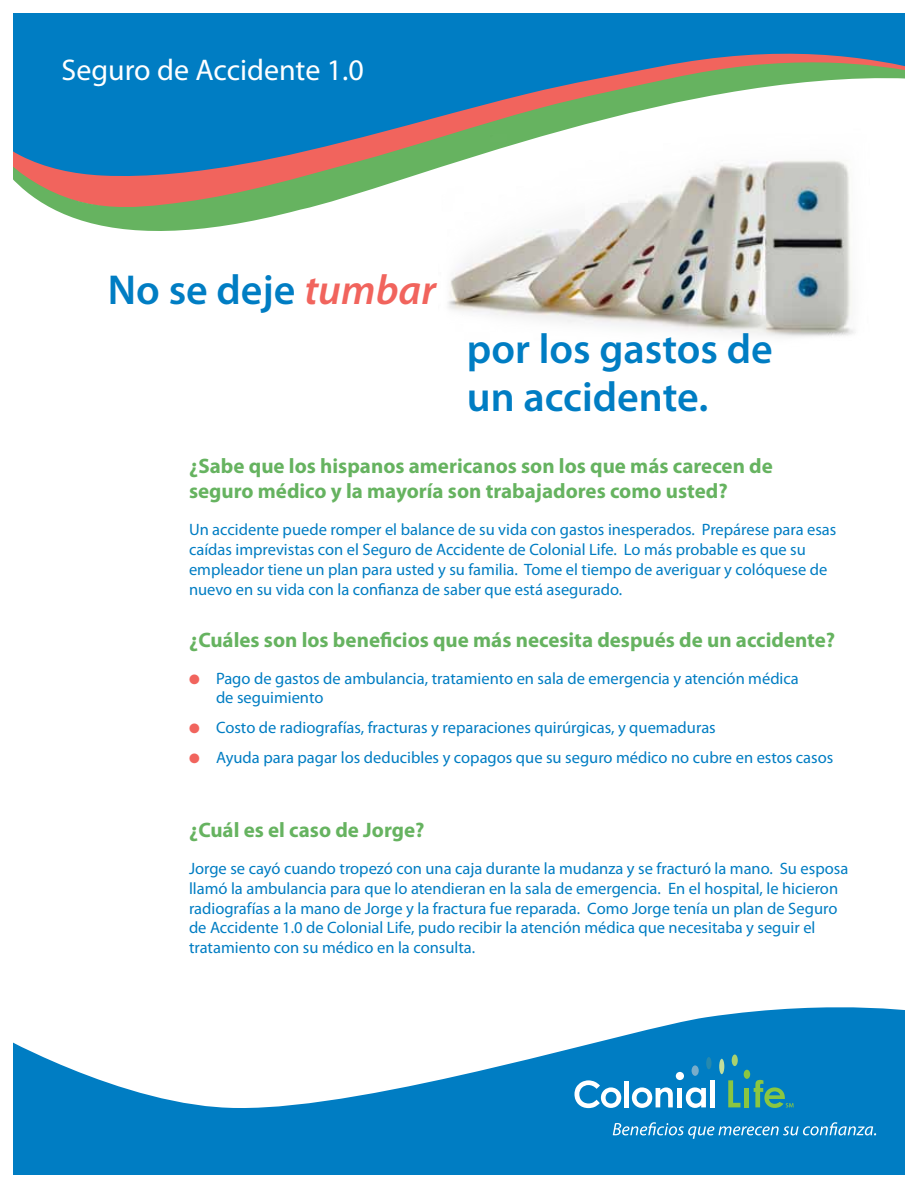
<style>
.page{position:relative;width:918px;height:1188px;background:#fff}
.page>*{position:absolute;margin:0;border:0;box-sizing:border-box;transform-origin:0 0}
.t1{font:600 42px/48px "Myriad Pro";color:#007dc3}
.t2{font:30px "Myriad Pro";color:#fff}
.t3{font:700 21px/25.2px "Myriad Pro";color:#66b360}
.t4{font:16.5px/19.8px "Myriad Pro";color:#007dc3}
.s1{font-style:italic;color:#f1645d}
.s2{color:#f1645d}
</style>
<div class="page">
<svg style="left:14px;top:1007px;width:890px;height:167px;fill:#007dc3"></svg>
<div style="left:14px;top:14px;width:890px;height:29px;background:#007dc3"></div>
<div style="left:14px;top:43px;width:890px;height:11px;background:#007dc3"></div>
<svg style="left:14px;top:54px;width:890px;height:177px;fill:#087dc3"></svg>
<img style="left:438px;top:108px;width:433px;height:229px">
<div style="left:744px;top:1070px;width:6px;height:9px;background:#8ac641;border-radius:50%"></div>
<div style="left:719px;top:1059px;width:5px;height:15px;background:#c2de9b;border-radius:50%"></div>
<div style="left:624px;top:1081px;width:5px;height:26px;background:#fff"></div>
<svg style="left:632px;top:1087px;width:41px;height:21px"></svg>
<div style="left:677px;top:1088px;width:5px;height:19px;background:#fff"></div>
<svg style="left:686px;top:1087px;width:20px;height:21px"></svg>
<hr style="left:711px;top:1080px;width:4px;height:27px;background:#fff">
<svg style="left:728px;top:1080px;width:12px;height:27px"></svg>
<div style="left:676px;top:1072px;width:8px;height:8px;background:#fff;border-radius:50%"></div>
<div style="left:692px;top:1065px;width:7px;height:11px;background:#79adca;border-radius:50%"></div>
<div style="left:732px;top:1054px;width:6px;height:12px;background:#a9d16f;border-radius:50%"></div>
<div style="left:706px;top:1057px;width:6px;height:12px;background:#2689ae;border-radius:50%"></div>
<hr style="left:745px;top:1088px;width:4px;height:19px;background:#8ac641">
<svg style="left:754px;top:1080px;width:40px;height:28px"></svg>
<svg style="left:574px;top:1080px;width:47px;height:28px"></svg>
<svg style="left:613px;top:1122px;width:263px;height:17px;background:#3296ce"></svg>
<h2 class="t2" style="left:62px;top:51px;width:304px">Seguro de Accidente 1.0</h2>
<h1 class="t1" style="left:108px;top:265px;width:330px">No se deje <span class="s1">tumbar</span></h1>
<h1 class="t1" style="left:467px;top:324px;width:307px">por los gastos de un accidente.</h1>
<p class="t3" style="left:189px;top:453px;width:585px">¿Sabe que los hispanos americanos son los que más carecen de seguro médico y la mayoría son trabajadores como usted?</p>
<p class="t4" style="left:189px;top:520px;width:649px">Un accidente puede romper el balance de su vida con gastos inesperados. Prepárese para esas caídas imprevistas con el Seguro de Accidente de Colonial Life. Lo más probable es que su empleador tiene un plan para usted y su familia. Tome el tiempo de averiguar y colóquese de nuevo en su vida con la confianza de saber que está asegurado.</p>
<p class="t3" style="left:189px;top:626px;width:648px">¿Cuáles son los beneficios que más necesita después de un accidente?</p>
<p class="t4" style="left:216px;top:668px;width:584px;text-indent:-27px"><span class="s2">●</span> Pago de gastos de ambulancia, tratamiento en sala de emergencia y atención médica de seguimiento</p>
<p class="t4" style="left:189px;top:718px;width:528px"><span class="s2">●</span> Costo de radiografías, fracturas y reparaciones quirúrgicas, y quemaduras</p>
<p class="t4" style="left:189px;top:748px;width:646px"><span class="s2">●</span> Ayuda para pagar los deducibles y copagos que su seguro médico no cubre en estos casos</p>
<p class="t3" style="left:189px;top:817px;width:237px">¿Cuál es el caso de Jorge?</p>
<p class="t4" style="left:189px;top:858px;width:661px">Jorge se cayó cuando tropezó con una caja durante la mudanza y se fracturó la mano. Su esposa llamó la ambulancia para que lo atendieran en la sala de emergencia. En el hospital, le hicieron radiografías a la mano de Jorge y la fractura fue reparada. Como Jorge tenía un plan de Seguro de Accidente 1.0 de Colonial Life, pudo recibir la atención médica que necesitaba y seguir el tratamiento con su médico en la consulta.</p>
</div>
